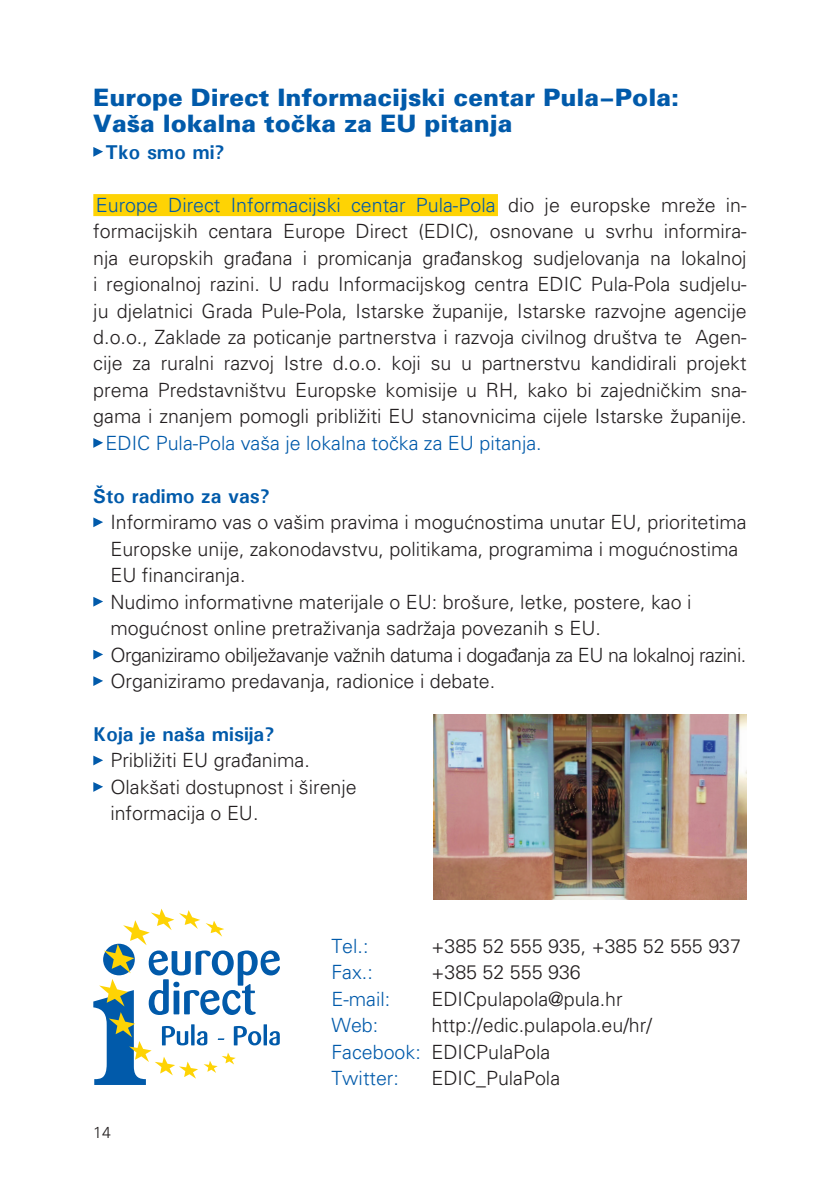
<style>
.page{position:relative;width:840px;height:1191px;background:#fff}
.page>*{position:absolute;margin:0;border:0;box-sizing:border-box;transform-origin:0 0}
.t1{font:900 24px/26.4px "Univers";color:#015aaa}
.t2{font:700 20px "Univers";color:#015aaa}
.t3{font:300 19.6px/26.4px "Univers";color:#231f20}
.t4{font:300 19.6px "Univers";color:#015aaa}
.t5{font:300 16px "Univers";color:#231f20}
.s1{color:#015aaa}
</style>
<div class="page">
<div style="left:93px;top:194px;width:404px;height:22px;background:#fed304"></div>
<svg style="left:93px;top:147px;width:10px;height:10px"></svg>
<svg style="left:93px;top:438px;width:10px;height:10px"></svg>
<svg style="left:93px;top:517px;width:10px;height:10px"></svg>
<svg style="left:93px;top:597px;width:10px;height:9px"></svg>
<svg style="left:93px;top:650px;width:10px;height:9px"></svg>
<svg style="left:93px;top:676px;width:10px;height:10px"></svg>
<svg style="left:93px;top:755px;width:10px;height:10px"></svg>
<svg style="left:93px;top:782px;width:10px;height:10px"></svg>
<img style="left:433px;top:714px;width:313px;height:185px">
<svg style="left:93px;top:908px;width:187px;height:177px"></svg>
<p class="t1" style="left:93px;top:83px;width:587px">Europe Direct Informacijski centar Pula−Pola:<br>Vaša lokalna točka za EU pitanja</p>
<p class="t2" style="left:106px;top:139px;width:121px">Tko smo mi?</p>
<p class="t3" style="left:93px;top:191px;width:654px;text-align:justify"><span class="s1">Europe Direct Informacijski centar Pula-Pola</span> dio je europske mreže in&shy;formacijskih centara Europe Direct (EDIC), osnovane u svrhu informira&shy;nja europskih građana i promicanja građanskog sudjelovanja na lokalnoj i regionalnoj razini. U radu Informacijskog centra EDIC Pula-Pola sudjelu&shy;ju djelatnici Grada Pule-Pola, Istarske županije, Istarske razvojne agencije d.o.o., Zaklade za poticanje partnerstva i razvoja civilnog društva te Agen&shy;cije za ruralni razvoj Istre d.o.o. koji su u partnerstvu kandidirali projekt prema Predstavništvu Europske komisije u RH, kako bi zajedničkim sna&shy;gama i znanjem pomogli približiti EU stanovnicima cijele Istarske županije.</p>
<p class="t4" style="left:105px;top:431px;width:437px">EDIC Pula-Pola vaša je lokalna točka za EU pitanja.</p>
<p class="t2" style="left:93px;top:483px;width:178px">Što radimo za vas?</p>
<p class="t3" style="left:110px;top:508px;width:637px">Informiramo vas o vašim pravima i mogućnostima unutar EU, prioritetima Europske unije, zakonodavstvu, politikama, programima i mogućnostima EU financiranja.<br>Nudimo informativne materijale o EU: brošure, letke, postere, kao i mogućnost online pretraživanja sadržaja povezanih s EU.<br>Organiziramo obilježavanje važnih datuma i događanja za EU na lokalnoj razini.<br>Organiziramo predavanja, radionice i debate.</p>
<p class="t2" style="left:93px;top:721px;width:183px">Koja je naša misija?</p>
<p class="t3" style="left:110px;top:746px;width:248px">Približiti EU građanima.<br>Olakšati dostupnost i širenje informacija o EU.</p>
<p class="t5" style="left:93px;top:1122px;width:19px">14</p>
<p class="t4" style="left:331px;top:934px;width:39px">Tel.:</p>
<p class="t3" style="left:431px;top:932px;width:311px">+385 52 555 935, +385 52 555 937</p>
<p class="t4" style="left:331px;top:960px;width:43px">Fax.:</p>
<p class="t3" style="left:431px;top:958px;width:151px">+385 52 555 936</p>
<p class="t4" style="left:331px;top:986px;width:60px">E-mail:</p>
<p class="t3" style="left:431px;top:985px;width:193px">EDICpulapola@pula.hr</p>
<p class="t4" style="left:331px;top:1013px;width:48px">Web:</p>
<p class="t3" style="left:331px;top:1011px;width:322px;text-indent:100px">http://edic.pulapola.eu/hr/<br><span class="s1">Facebook:</span> EDICPulaPola<br><span class="s1">Twitter:</span></p>
<p class="t3" style="left:431px;top:1064px;width:130px">EDIC_PulaPola</p>
</div>
